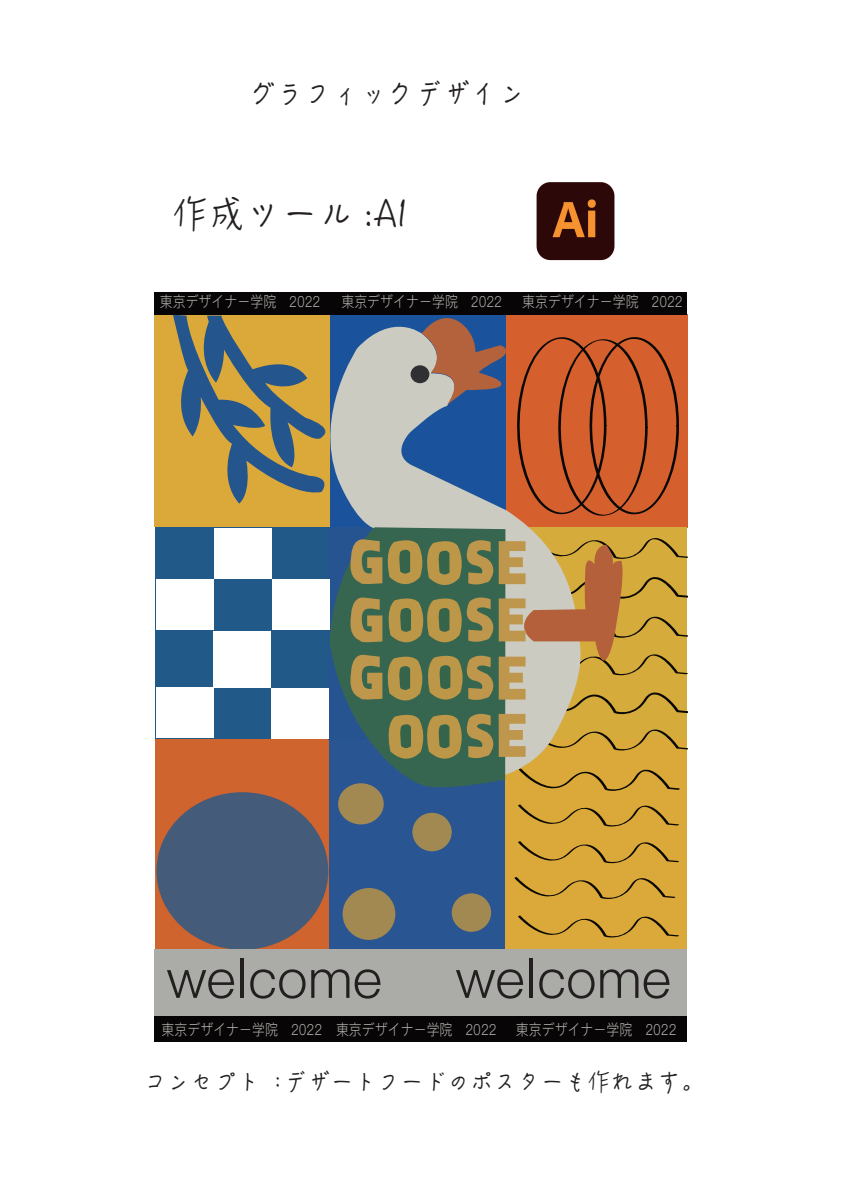
<style>
.page{position:relative;width:842px;height:1191px;background:#fff}
.page>*{position:absolute;margin:0;border:0;box-sizing:border-box;transform-origin:0 0}
.t1{font:300 53.7px "Ping Fang HK";color:#231f20}
.t2{font:35.4px "Hanzi Pen SC W3";color:#231f20}
.t3{font:26.9px "Hanzi Pen SC W3";color:#231f20}
.t4{font:22.7px "Hanzi Pen SC W3";color:#231f20}
.t5{font:300 15.3px "Ping Fang HK";color:#abaca8;scale:.85 1}
</style>
<div class="page">
<img style="left:536px;top:182px;width:79px;height:79px">
<div style="left:155px;top:315px;width:175px;height:211px;background:#dba93a"></div>
<div style="left:155px;top:527px;width:175px;height:211px;background:#215a89"></div>
<div style="left:155px;top:739px;width:175px;height:211px;background:#d0642e"></div>
<div style="left:330px;top:739px;width:175px;height:211px;background:#295592"></div>
<div style="left:506px;top:315px;width:181px;height:213px;background:#d5602e"></div>
<div style="left:505px;top:527px;width:182px;height:212px;background:#d5ab3c"></div>
<div style="left:505px;top:739px;width:182px;height:211px;background:#dba939"></div>
<div style="left:155px;top:292px;width:532px;height:23px;background:#070505"></div>
<div style="left:155px;top:1016px;width:532px;height:25px;background:#070505"></div>
<svg style="left:518px;top:804px;width:161px;height:23px"></svg>
<svg style="left:518px;top:841px;width:161px;height:22px"></svg>
<svg style="left:514px;top:877px;width:161px;height:22px"></svg>
<svg style="left:518px;top:915px;width:161px;height:22px"></svg>
<svg style="left:173px;top:315px;width:130px;height:188px"></svg>
<svg style="left:303px;top:315px;width:235px;height:478px;fill:#cccbc1"></svg>
<svg style="left:330px;top:527px;width:175px;height:263px;background:#325e77"></svg>
<svg style="left:347px;top:536px;width:340px;height:255px"></svg>
<div style="left:411px;top:365px;width:18px;height:18px;background:#302f31;border-radius:50%"></div>
<div style="left:215px;top:528px;width:57px;height:50px;background:#fff"></div>
<div style="left:273px;top:579px;width:57px;height:50px;background:#fff"></div>
<div style="left:271px;top:688px;width:57px;height:50px;background:#fff"></div>
<div style="left:156px;top:579px;width:58px;height:50px;background:#fff"></div>
<div style="left:214px;top:631px;width:57px;height:56px;background:#fff"></div>
<div style="left:156px;top:687px;width:58px;height:50px;background:#fff"></div>
<div style="left:156px;top:792px;width:172px;height:157px;background:#445b79;border-radius:50%"></div>
<div style="left:338px;top:783px;width:46px;height:41px;background:#a28851;border-radius:50%"></div>
<div style="left:343px;top:888px;width:52px;height:52px;background:#a28851;border-radius:50%"></div>
<div style="left:452px;top:893px;width:39px;height:39px;background:#a28851;border-radius:50%"></div>
<div style="left:412px;top:813px;width:40px;height:38px;background:#a28851;border-radius:50%"></div>
<div style="left:155px;top:949px;width:532px;height:67px;background:#abaca8"></div>
<svg style="left:422px;top:315px;width:257px;height:201px"></svg>
<h3 class="t3" style="left:249px;top:76px;width:279px">グラフィックデザイン</h3>
<h2 class="t2" style="left:172px;top:191px;width:237px">作成ツール :AI</h2>
<p class="t5" style="left:160px;top:292px;width:190px">東京デザイナー学院　2022</p>
<p class="t5" style="left:341px;top:292px;width:190px">東京デザイナー学院　2022</p>
<p class="t5" style="left:522px;top:292px;width:190px">東京デザイナー学院　2022</p>
<h1 class="t1" style="left:167px;top:945px;width:217px">welcome</h1>
<h1 class="t1" style="left:456px;top:945px;width:217px">welcome</h1>
<p class="t5" style="left:162px;top:1019px;width:190px">東京デザイナー学院　2022</p>
<p class="t5" style="left:336px;top:1019px;width:190px">東京デザイナー学院　2022</p>
<p class="t5" style="left:516px;top:1019px;width:190px">東京デザイナー学院　2022</p>
<h3 class="t4" style="left:144px;top:1067px;width:562px">コンセプト：デザートフードのポスターも作れます。</h3>
</div>
